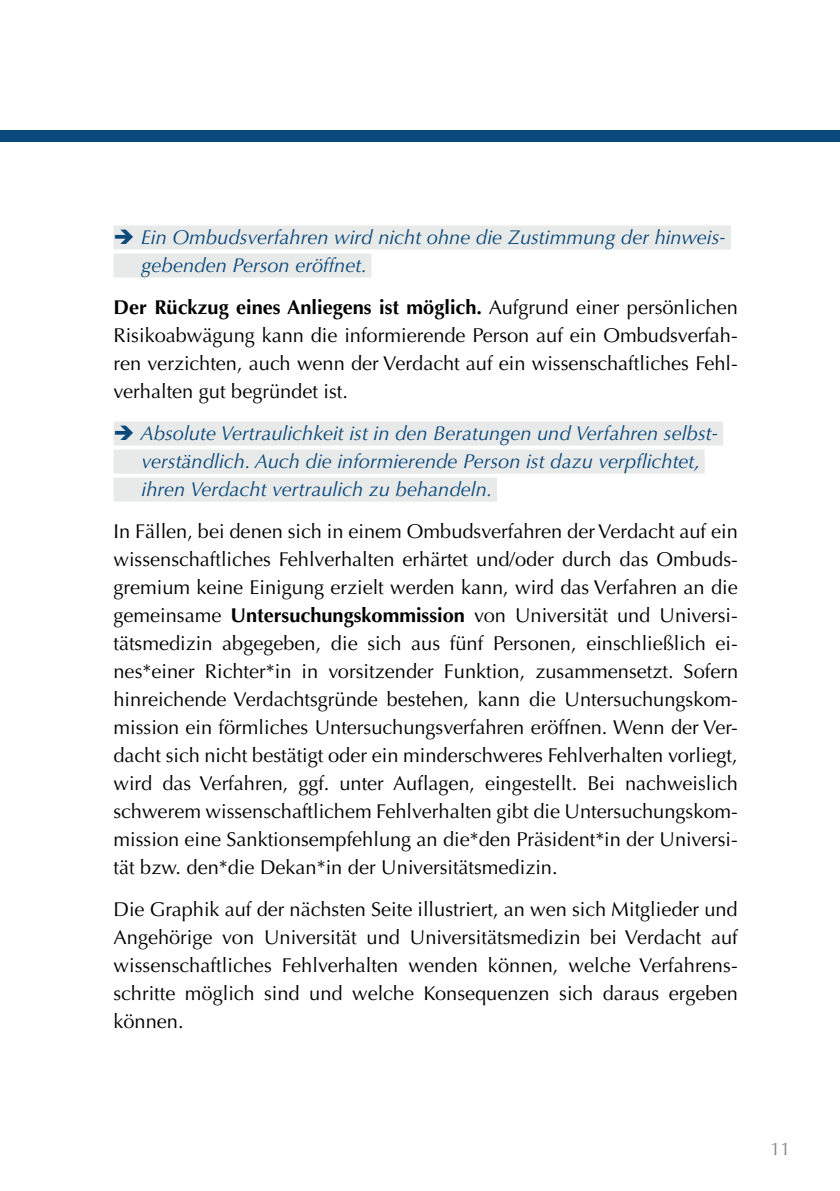
<style>
.page{position:relative;width:840px;height:1191px;background:#fff}
.page>*{position:absolute;margin:0;border:0;box-sizing:border-box;transform-origin:0 0}
.Fließ{font:20px/28px "Optima LT";color:#000;text-align:justify}
.Fließ-2{font:italic 20px "Optima LT";color:#0a497b}
.t1{font:18px "Optima LT";color:#878988}
.s1{font-weight:700}
</style>
<div class="page">
<div style="left:0;top:130px;width:839px;height:12px;background:#0a497b"></div>
<div style="left:113px;top:225px;width:617px;height:24px;background:#e8e9e9"></div>
<div style="left:113px;top:253px;width:258px;height:24px;background:#e8e9e9"></div>
<div style="left:113px;top:421px;width:609px;height:24px;background:#e8e9e9"></div>
<div style="left:113px;top:449px;width:591px;height:24px;background:#e8e9e9"></div>
<div style="left:113px;top:477px;width:383px;height:24px;background:#e8e9e9"></div>
<p class="Fließ-2" style="left:113px;top:225px;width:613px">➔ Ein Ombudsverfahren wird nicht ohne die Zustimmung der hinweis-</p>
<p class="Fließ-2" style="left:141px;top:253px;width:227px">gebenden Person eröffnet.</p>
<p class="Fließ" style="left:113px;top:293px;width:625px"><span class="s1">Der Rückzug eines Anliegens ist möglich.</span> Aufgrund einer persönlichen Risikoabwägung kann die informierende Person auf ein Ombudsverfah&shy;ren verzichten, auch wenn der Verdacht auf ein wissenschaftliches Fehl&shy;verhalten gut begründet ist.</p>
<p class="Fließ-2" style="left:113px;top:421px;width:605px">➔ Absolute Vertraulichkeit ist in den Beratungen und Verfahren selbst-</p>
<p class="Fließ-2" style="left:141px;top:449px;width:559px">verständlich. Auch die informierende Person ist dazu verpflichtet,</p>
<p class="Fließ-2" style="left:141px;top:477px;width:352px">ihren Verdacht vertraulich zu behandeln.</p>
<p class="Fließ" style="left:113px;top:517px;width:626px">In Fällen, bei denen sich in einem Ombudsverfahren der Verdacht auf ein wissenschaftliches Fehlverhalten erhärtet und/oder durch das Ombuds&shy;gremium keine Einigung erzielt werden kann, wird das Verfahren an die gemeinsame <span class="s1">Untersuchungskommission</span> von Universität und Universi&shy;tätsmedizin abgegeben, die sich aus fünf Personen, einschließlich ei&shy;nes*einer Richter*in in vorsitzender Funktion, zusammensetzt. Sofern hinreichende Verdachtsgründe bestehen, kann die Untersuchungskom&shy;mission ein förmliches Untersuchungsverfahren eröffnen. Wenn der Ver&shy;dacht sich nicht bestätigt oder ein minderschweres Fehlverhalten vorliegt, wird das Verfahren, ggf. unter Auflagen, eingestellt. Bei nachweislich schwerem wissenschaftlichem Fehlverhalten gibt die Untersuchungskom&shy;mission eine Sanktionsempfehlung an die*den Präsident*in der Universi&shy;tät bzw. den*die Dekan*in der Universitätsmedizin.</p>
<p class="Fließ" style="left:113px;top:895px;width:625px">Die Graphik auf der nächsten Seite illustriert, an wen sich Mitglieder und Angehörige von Universität und Universitätsmedizin bei Verdacht auf wissenschaftliches Fehlverhalten wenden können, welche Verfahrens&shy;schritte möglich sind und welche Konsequenzen sich daraus ergeben können.</p>
<p class="t1" style="left:770px;top:1138px;width:22px">11</p>
</div>
